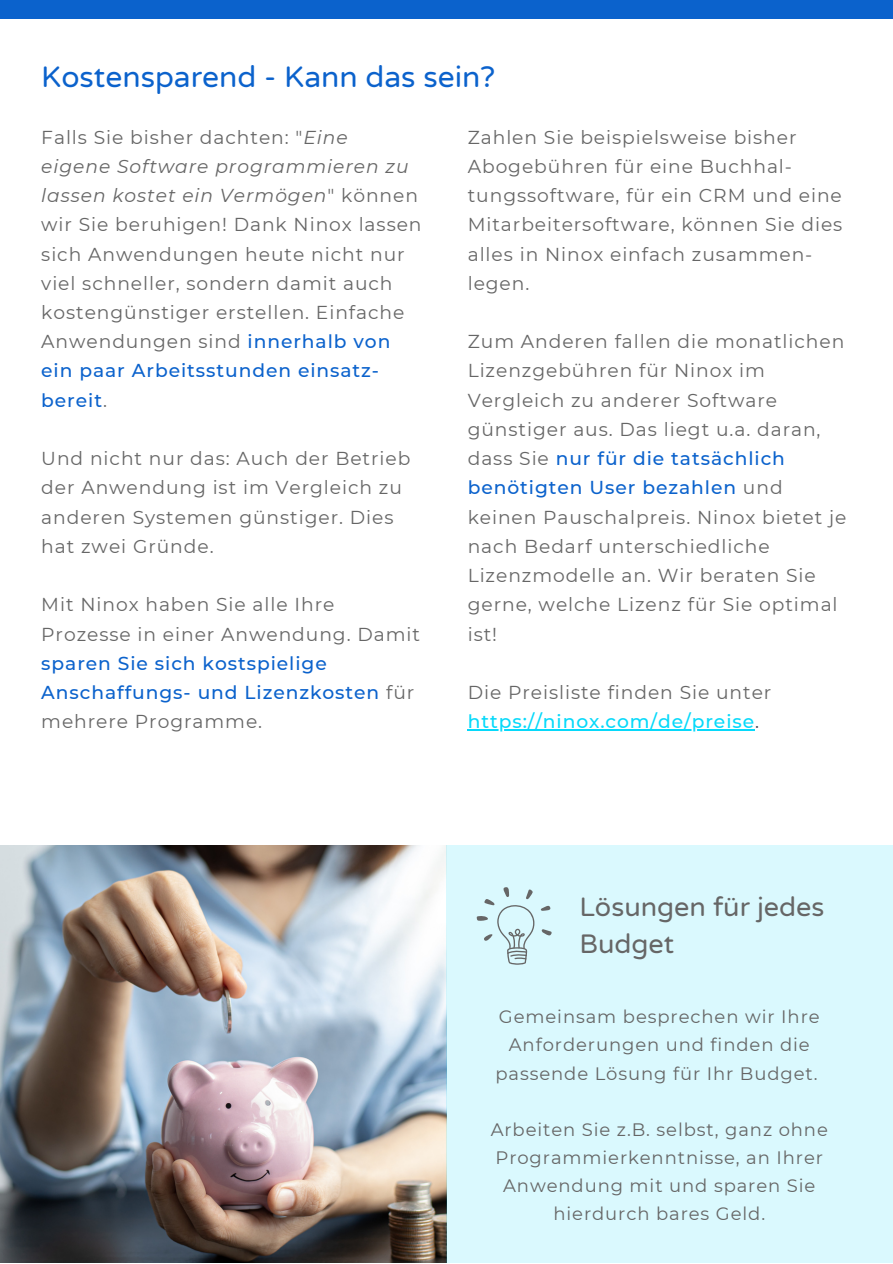
<style>
.page{position:relative;width:893px;height:1264px;background:#fff}
.page>*{position:absolute;margin:0;border:0;box-sizing:border-box;transform-origin:0 0}
.t1{font:30px "Varela Round";color:#0b62cc}
.t2{font:27px/37px "Varela Round";color:#666}
.t3{font:18.6px/29.2px "Montserrat";letter-spacing:.05em;color:#666}
.t4{font:500 18.6px/29.2px "Montserrat";letter-spacing:.05em;color:#0b62cc}
.t5{font:18px/28px "Montserrat";letter-spacing:.05em;color:#666;text-align:center}
.s1{font-style:italic}
.s2{font-weight:500;color:#0b62cc}
.s3{font-weight:400;color:#666}
.s4{font-weight:500;color:#06d9fa}
.s5{color:#3d4459}
</style>
<div class="page">
<div style="left:0;top:0;width:892px;height:18px;background:#0b62cc"></div>
<img style="left:0;top:845px;width:446px;height:417px">
<div style="left:446px;top:845px;width:446px;height:417px;background:#daf9fe"></div>
<svg style="left:476px;top:887px;width:75px;height:77px"></svg>
<hr style="left:467px;top:729px;width:288px;height:1px;background:#06d9fa">
<h1 class="t1" style="left:41px;top:59px;width:455px">Kostensparend - Kann das sein?</h1>
<p class="t3" style="left:41px;top:122px;width:382px">Falls Sie bisher dachten: "<span class="s1">Eine<br>eigene Software programmieren zu lassen kostet ein Vermögen</span>" können wir Sie beruhigen! Dank Ninox lassen sich Anwendungen heute nicht nur viel schneller, sondern damit auch kostengünstiger erstellen. Einfache<br>Anwendungen sind <span class="s2">innerhalb von ein paar Arbeitsstunden einsatz&shy;bereit</span>.</p>
<p class="t3" style="left:467px;top:122px;width:376px">Zahlen Sie beispielsweise bisher<br>Abogebühren für eine Buchhal&shy;tungssoftware, für ein CRM und eine<br>Mitarbeitersoftware, können Sie dies alles in Ninox einfach zusammen&shy;legen.</p>
<p class="t3" style="left:467px;top:327px;width:380px">Zum Anderen fallen die monatlichen<br>Lizenzgebühren für Ninox im<br>Vergleich zu anderer Software günstiger aus. Das liegt u.a. daran, dass Sie <span class="s2">nur für die tatsächlich benötigten User bezahlen</span> und keinen Pauschalpreis. Ninox bietet je nach Bedarf unterschiedliche<br>Lizenzmodelle an. Wir beraten Sie gerne, welche Lizenz für Sie optimal ist!</p>
<p class="t3" style="left:41px;top:444px;width:370px">Und nicht nur das: Auch der Betrieb der Anwendung ist im Vergleich zu anderen Systemen günstiger. Dies hat zwei Gründe.</p>
<p class="t3" style="left:41px;top:590px;width:380px">Mit Ninox haben Sie alle Ihre<br>Prozesse in einer Anwendung. Damit</p>
<p class="t4" style="left:41px;top:648px;width:374px">sparen Sie sich kostspielige<br>Anschaffungs- und Lizenzkosten <span class="s3">für mehrere Programme.</span></p>
<p class="t3" style="left:467px;top:677px;width:305px">Die Preisliste finden Sie unter <span class="s4">https://ninox.com/de/preise</span><span class="s5">.</span></p>
<h2 class="t2" style="left:579px;top:888px;width:246px">Lösungen für jedes<br>Budget</h2>
<p class="t5" style="left:495px;top:1002px;width:326px">Gemeinsam besprechen wir Ihre<br>Anforderungen und finden die passende Lösung für Ihr Budget.</p>
<p class="t5" style="left:490px;top:1115px;width:339px">Arbeiten Sie z.B. selbst, ganz ohne<br>Programmierkenntnisse, an Ihrer<br>Anwendung mit und sparen Sie hierdurch bares Geld.</p>
</div>
